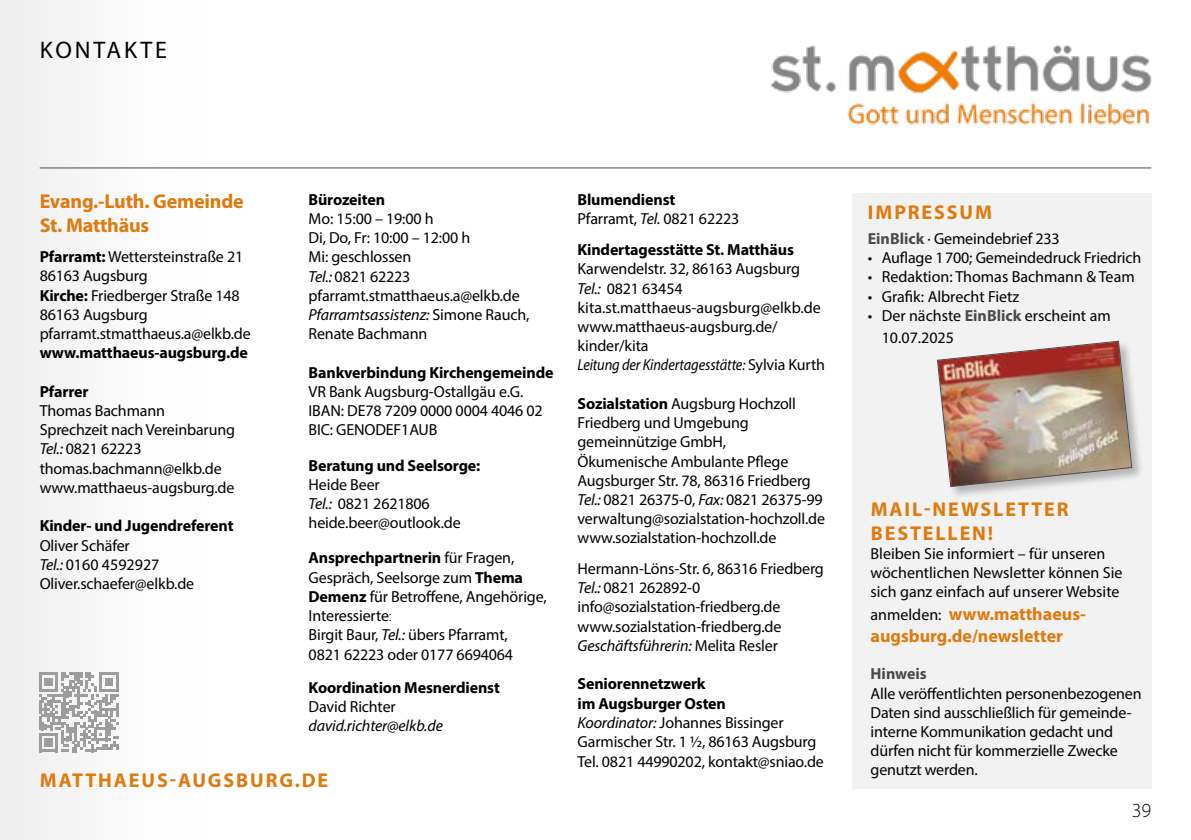
<style>
.page{position:relative;width:1191px;height:840px;background:#fff}
.page>*{position:absolute;margin:0;border:0;box-sizing:border-box;transform-origin:0 0}
.t1{font:24px "Myriad Pro";letter-spacing:.12em;color:#000}
.t2{font:700 20px/24px "Myriad Pro";letter-spacing:.095em;color:#df7a0e}
.t3{font:700 20px/24px "Myriad Pro";letter-spacing:-.01em;color:#df7a0e}
.t4{font:300 20px "Myriad Pro";color:#000}
.t5{font:700 18px/22px "Myriad Pro";color:#df7a0e}
.t6{font:16px/19.2px "Myriad Pro";letter-spacing:-.01em;color:#000}
.t7{font:700 16px "Myriad Pro";letter-spacing:-.01em;color:#000}
.t8{font:italic 16px "Myriad Pro";letter-spacing:-.01em;color:#000}
.t9{font:700 16px "Myriad Pro";color:#4a4a49}
.s1{font-weight:700}
.s2{font-style:italic}
.s3{font-weight:300}
.s4{font-weight:700;color:#4a4a49}
.s5{font-weight:400;font-size:16px;color:#000}
</style>
<div class="page">
<div style="left:0;top:0;width:217px;height:839px;background:#f7f7f7"></div>
<div style="left:852px;top:193px;width:299px;height:595px;background:#f2f2f2"></div>
<hr style="left:40px;top:167px;width:1111px;height:1px;background:#4a4a49">
<img style="left:770px;top:44px;width:382px;height:81px">
<div style="left:937px;top:341px;width:207px;height:158px;background:#000;opacity:.25"></div>
<img style="left:937px;top:340px;width:195px;height:147px">
<svg style="left:39px;top:672px;width:80px;height:79px"></svg>
<h1 class="t1" style="left:40px;top:35px;width:129px">KONTAKTE</h1>
<p class="t3" style="left:40px;top:188px;width:205px">Evang.-Luth. Gemeinde<br>St. Matthäus</p>
<p class="t6" style="left:40px;top:247px;width:213px"><span class="s1">Pfarramt:</span> Wettersteinstraße 21<br>86163 Augsburg<br><span class="s1">Kirche:</span> Friedberger Straße 148<br>86163 Augsburg pfarramt.stmatthaeus.a@elkb.de</p>
<p class="t7" style="left:40px;top:342px;width:210px">www.matthaeus-augsburg.de</p>
<p class="t7" style="left:40px;top:381px;width:50px">Pfarrer</p>
<p class="t6" style="left:40px;top:400px;width:197px">Thomas Bachmann<br>Sprechzeit nach Vereinbarung<br><span class="s2">Tel.:</span> 0821 62223 thomas.bachmann@elkb.de www.matthaeus-augsburg.de</p>
<p class="t7" style="left:40px;top:515px;width:195px">Kinder- und Jugendreferent</p>
<p class="t6" style="left:40px;top:535px;width:156px">Oliver Schäfer<br><span class="s2">Tel.:</span> 0160 4592927<br>Oliver.schaefer@elkb.de</p>
<p class="t7" style="left:309px;top:189px;width:78px">Bürozeiten</p>
<p class="t6" style="left:309px;top:208px;width:222px">Mo: 15:00 – 19:00 h<br>Di, Do, Fr: 10:00 – 12:00 h<br>Mi: geschlossen<br><span class="s2">Tel.:</span> 0821 62223 pfarramt.stmatthaeus.a@elkb.de<br><span class="s2">Pfarramtsassistenz:</span> Simone Rauch,<br>Renate Bachmann</p>
<p class="t7" style="left:309px;top:361px;width:246px">Bankverbindung Kirchengemeinde</p>
<p class="t6" style="left:309px;top:381px;width:236px">VR Bank Augsburg-Ostallgäu e.G.<br>IBAN: DE78 7209 0000 0004 4046 02<br>BIC: GENODEF1AUB</p>
<p class="t7" style="left:309px;top:454px;width:173px">Beratung und Seelsorge:</p>
<p class="t6" style="left:309px;top:474px;width:154px">Heide Beer<br><span class="s2">Tel.:</span> 0821 2621806 heide.beer@outlook.de</p>
<p class="t6" style="left:309px;top:548px;width:239px"><span class="s1">Ansprechpartnerin</span> für Fragen,<br>Gespräch, Seelsorge zum <span class="s1">Thema<br>Demenz</span> für Betroffene, Angehörige,<br>Interessierte<span class="s3">:<br></span>Birgit Baur, <span class="s2">Tel.:</span> übers Pfarramt,<br>0821 62223 oder 0177 6694064</p>
<p class="t7" style="left:309px;top:676px;width:193px">Koordination Mesnerdienst</p>
<p class="t6" style="left:309px;top:696px;width:89px">David Richter</p>
<p class="t8" style="left:309px;top:715px;width:136px">david.richter@elkb.de</p>
<p class="t2" style="left:40px;top:766px;width:290px">MATTHAEUS-AUGSBURG.DE</p>
<p class="t6" style="left:577px;top:189px;width:163px"><span class="s1">Blumendienst<br></span>Pfarramt, <span class="s2">Tel.</span> 0821 62223</p>
<p class="t7" style="left:577px;top:239px;width:218px">Kindertagesstätte St. Matthäus</p>
<p class="t6" style="left:577px;top:259px;width:249px">Karwendelstr. 32, 86163 Augsburg<br><span class="s2">Tel.:</span> 0821 63454 kita.st.matthaeus-augsburg@elkb.de www.matthaeus-augsburg.de/ kinder/kita<br><span class="s2">Leitung der Kindertagesstätte:</span> Sylvia Kurth</p>
<p class="t6" style="left:577px;top:393px;width:249px"><span class="s1">Sozialstation</span> Augsburg Hochzoll<br>Friedberg und Umgebung gemeinnützige GmbH,<br>Ökumenische Ambulante Pflege<br>Augsburger Str. 78, 86316 Friedberg<br><span class="s2">Tel.:</span> 0821 26375-0, <span class="s2">Fax:</span> 0821 26375-99 verwaltung@sozialstation-hochzoll.de www.sozialstation-hochzoll.de</p>
<p class="t6" style="left:577px;top:558px;width:248px">Hermann-Löns-Str. 6, 86316 Friedberg <span class="s2">Tel.:</span> 0821 262892-0 info@sozialstation-friedberg.de www.sozialstation-friedberg.de <span class="s2">Geschäftsführerin:</span> Melita Resler</p>
<p class="t6" style="left:577px;top:673px;width:248px"><span class="s1">Seniorennetzwerk<br>im Augsburger Osten<br></span><span class="s2">Koordinator:</span> Johannes Bissinger<br>Garmischer Str. 1 ½, 86163 Augsburg<br>Tel. 0821 44990202, kontakt@sniao.de</p>
<p class="t2" style="left:868px;top:199px;width:126px">IMPRESSUM</p>
<p class="t6" style="left:867px;top:228px;width:193px"><span class="s4">EinBlick</span> · Gemeindebrief 233</p>
<p class="t6" style="left:867px;top:248px;width:275px">• Auflage 1700; Gemeindedruck Friedrich</p>
<p class="t6" style="left:867px;top:267px;width:268px">• Redaktion: Thomas Bachmann &amp; Team</p>
<p class="t6" style="left:867px;top:286px;width:153px">• Grafik: Albrecht Fietz</p>
<p class="t6" style="left:881px;top:304px;width:230px;line-height:22px;text-indent:-14px">• Der nächste <span class="s4">EinBlick</span> erscheint am<br>10.07.2025</p>
<p class="t2" style="left:870px;top:496px;width:199px">MAIL-NEWSLETTER<br>BESTELLEN!</p>
<p class="t6" style="left:870px;top:543px;width:253px">Bleiben Sie informiert – für unseren wöchentlichen Newsletter können Sie sich ganz einfach auf unserer Website</p>
<p class="t5" style="left:870px;top:601px;width:217px"><span class="s5">anmelden:</span> www.matthaeus&shy;augsburg.de/newsletter</p>
<p class="t9" style="left:870px;top:663px;width:58px">Hinweis</p>
<p class="t6" style="left:870px;top:683px;width:273px">Alle veröffentlichten personenbezogenen Daten sind ausschließlich für gemeinde&shy;interne Kommunikation gedacht und dürfen nicht für kommerzielle Zwecke genutzt werden.</p>
<p class="t4" style="left:1132px;top:797px;width:21px">39</p>
</div>
